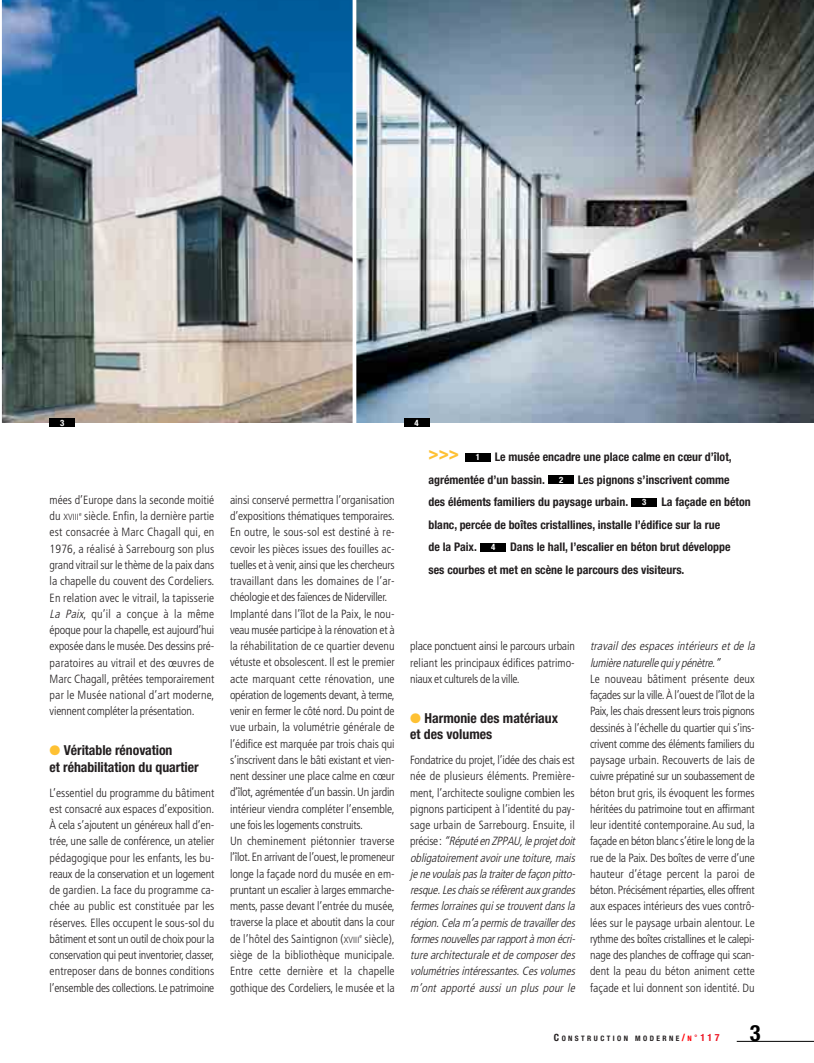
<style>
.page{position:relative;width:814px;height:1063px;background:#fff}
.page>*{position:absolute;margin:0;border:0;box-sizing:border-box;transform-origin:0 0}
.t1{font:700 condensed 22.5px "Helvetica Neue";color:#000}
.t2{font:700 17.5px "Gill Sans";color:#fec133}
.t3{font:700 condensed 13.75px/16.2px "Helvetica Neue";color:#231f20}
.t4{font:300 condensed 11.88px/16.2px "Frutiger";letter-spacing:-.005em;color:#231f20;text-align:justify}
.t5{font:italic 300 condensed 11.88px/16.2px "Frutiger";letter-spacing:-.02em;color:#231f20}
.t6{font:700 condensed 11.88px/22.5px "Helvetica Neue";color:#231f20}
.t7{font:300 condensed 8.88px "Frutiger";letter-spacing:.01em;color:#231f20}
.t8{font:700 condensed 8.75px "Helvetica Neue";color:#fff}
.t9{font:700 condensed 7.5px "Helvetica Neue";letter-spacing:.32em;color:#231f20}
.s1{font-size:11.88px}
.s2{font-style:italic}
.s3{color:#fec133}
.s4{font-size:8.88px}
.s5{font-style:normal}
.s6{font-size:10px}
.s7{font-size:10px;color:#ff0007}
.s8{color:#ff0007}
.s9{font-family:"Rotis Sans Serif";font-stretch:normal;font-size:10px;color:#ed1c2a}
.s10{font-size:10px;color:#ed1c2a}
</style>
<div class="page">
<img style="left:2px;top:0;width:350px;height:422px">
<img style="left:356px;top:0;width:458px;height:422px">
<svg style="left:352px;top:0;width:1px;height:423px"></svg>
<hr style="left:737px;top:1041px;width:77px;height:1px;background:#000">
<div style="left:50px;top:418px;width:25px;height:9px;background:#000"></div>
<div style="left:404px;top:418px;width:25px;height:9px;background:#000"></div>
<div style="left:480px;top:543px;width:26px;height:8px;background:#000"></div>
<div style="left:632px;top:498px;width:25px;height:8px;background:#000"></div>
<div style="left:548px;top:475px;width:26px;height:9px;background:#000"></div>
<div style="left:465px;top:453px;width:25px;height:8px;background:#000"></div>
<p class="t8" style="left:60px;top:419px;width:6px">3</p>
<p class="t8" style="left:414px;top:419px;width:6px">4</p>
<p class="t4" style="left:50px;top:492px;width:166px">mées d’Europe dans la seconde moitié</p>
<p class="t7" style="left:50px;top:513px;width:31px"><span class="s1">du</span> XVIII</p>
<p class="t4" style="left:50px;top:509px;width:166px;text-indent:29px"><sup>e</sup> siècle. Enfin, la dernière partie est consacrée à Marc Chagall qui, en 1976, a réalisé à Sarrebourg son plus grand vitrail sur le thème de la paix dans la chapelle du couvent des Cordeliers.<br>En relation avec le vitrail, la tapisserie <span class="s2">La Paix</span>, qu’il a conçue à la même époque pour la chapelle, est aujourd’hui exposée dans le musée. Des dessins pré&shy;paratoires au vitrail et des œuvres de Marc Chagall, prêtées temporairement par le Musée national d’art moderne, viennent compléter la présentation.</p>
<p class="t3" style="left:50px;top:743px;width:150px"><span class="s3">●</span> Véritable rénovation<br>et réhabilitation du quartier</p>
<p class="t4" style="left:50px;top:785px;width:166px">L’essentiel du programme du bâtiment est consacré aux espaces d’exposition.<br>À cela s’ajoutent un généreux hall d’en&shy;trée, une salle de conférence, un atelier pédagogique pour les enfants, les bu&shy;reaux de la conservation et un logement de gardien. La face du programme ca&shy;chée au public est constituée par les réserves. Elles occupent le sous-sol du bâtiment et sont un outil de choix pour la conservation qui peut inventorier,classer, entreposer dans de bonnes conditions l’ensemble des collections. Le patrimoine</p>
<p class="t4" style="left:230px;top:492px;width:166px;text-align:left">ainsi conservé permettra l’organisation d’expositions thématiques temporaires.<br>En outre, le sous-sol est destiné à re&shy;cevoir les pièces issues des fouilles ac&shy;tuelles et à venir, ainsi que les chercheurs travaillant dans les domaines de l’ar&shy;chéologie et des faïences de Niderviller.<br>Implanté dans l’îlot de la Paix, le nou&shy;veau musée participe à la rénovation et à la réhabilitation de ce quartier devenu vétuste et obsolescent. Il est le premier acte marquant cette rénovation, une opération de logements devant, à terme, venir en fermer le côté nord. Du point de vue urbain, la volumétrie générale de l’édifice est marquée par trois chais qui s’inscrivent dans le bâti existant et vien&shy;nent dessiner une place calme en cœur d’îlot, agrémentée d’un bassin. Un jardin intérieur viendra compléter l’ensemble, une fois les logements construits.<br>Un cheminement piétonnier traverse l’îlot.En arrivant de l’ouest,le promeneur longe la façade nord du musée en em&shy;pruntant un escalier à larges emmarche&shy;ments, passe devant l’entrée du musée, traverse la place et aboutit dans la cour de l’hôtel des Saintignon (<span class="s4">XVIII</span><sup>e</sup> siècle), siège de la bibliothèque municipale.<br>Entre cette dernière et la chapelle gothique des Cordeliers, le musée et la</p>
<h2 class="t2" style="left:428px;top:449px;width:32px">&gt;&gt;&gt;</h2>
<p class="t6" style="left:428px;top:447px;width:305px;text-indent:66px">Le musée encadre une place calme en cœur d’îlot, agrémentée d’un bassin.</p>
<p class="t8" style="left:476px;top:454px;width:6px">1</p>
<p class="t6" style="left:428px;top:469px;width:303px;text-indent:149px">Les pignons s’inscrivent comme des éléments familiers du paysage urbain.</p>
<p class="t8" style="left:559px;top:476px;width:6px">2</p>
<p class="t6" style="left:428px;top:492px;width:324px;text-indent:233px">La façade en béton blanc, percée de boîtes cristallines, installe l’édifice sur la rue<br>de la Paix.</p>
<p class="t8" style="left:642px;top:499px;width:6px">3</p>
<p class="t6" style="left:428px;top:537px;width:303px;text-indent:82px">Dans le hall, l’escalier en béton brut développe ses courbes et met en scène le parcours des visiteurs.</p>
<p class="t8" style="left:491px;top:544px;width:6px">4</p>
<p class="t4" style="left:410px;top:639px;width:166px">place ponctuent ainsi le parcours urbain reliant les principaux édifices patrimo&shy;niaux et culturels de la ville.</p>
<p class="t3" style="left:410px;top:711px;width:149px"><span class="s3">●</span> Harmonie des matériaux et des volumes</p>
<p class="t5" style="left:410px;top:752px;width:169px"><span class="s5">Fondatrice du projet, l’idée des chais est née de plusieurs éléments. Première&shy;ment, l’architecte souligne combien les pignons participent à l’identité du pay&shy;sage urbain de Sarrebourg. Ensuite, il p r é c i s e :</span> “Réputéen ZPPAU,leprojetdoit obligatoirementavoirune toiture,mais jenevoulaispasla traiterdefaçon pitto&shy;resque.Leschaisseréfèrentauxgrandes fermeslorrainesquise trouventdansla région.Cela m’a permisdetravaillerdes formesnouvellesparrapportà mon écri&shy;ture architecturale etde composerdes volumétriesintéressantes.Cesvolumes m’ont apporté aussi un plus pour le</p>
<p class="t5" style="left:590px;top:639px;width:169px">travail des espaces intérieurs et de la lumièrenaturellequiy pénètre.”</p>
<p class="t4" style="left:590px;top:671px;width:166px">Le nouveau bâtiment présente deux façades sur la ville. À l’ouest de l’îlot de la Paix,les chais dressent leurs trois pignons dessinés à l’échelle du quartier qui s’ins&shy;crivent comme des éléments familiers du paysage urbain. Recouverts de lais de cuivre prépatiné sur un soubassement de béton brut gris, ils évoquent les formes héritées du patrimoine tout en affirmant leur identité contemporaine. Au sud, la façade en béton blanc s’étire le long de la rue de la Paix. Des boîtes de verre d’une hauteur d’étage percent la paroi de béton. Précisément réparties, elles offrent aux espaces intérieurs des vues contrô&shy;lées sur le paysage urbain alentour. Le rythme des boîtes cristallines et le calepi&shy;nage des planches de coffrage qui scan&shy;dent la peau du béton animent cette façade et lui donnent son identité. Du</p>
<p class="t9" style="left:554px;top:1035px;width:167px"><span class="s6">C</span>ONSTRUCTION MODERNE<span class="s7">/</span><span class="s8">N</span><span class="s9">°</span><span class="s10">117</span></p>
<h1 class="t1" style="left:750px;top:1025px;width:12px">3</h1>
</div>
